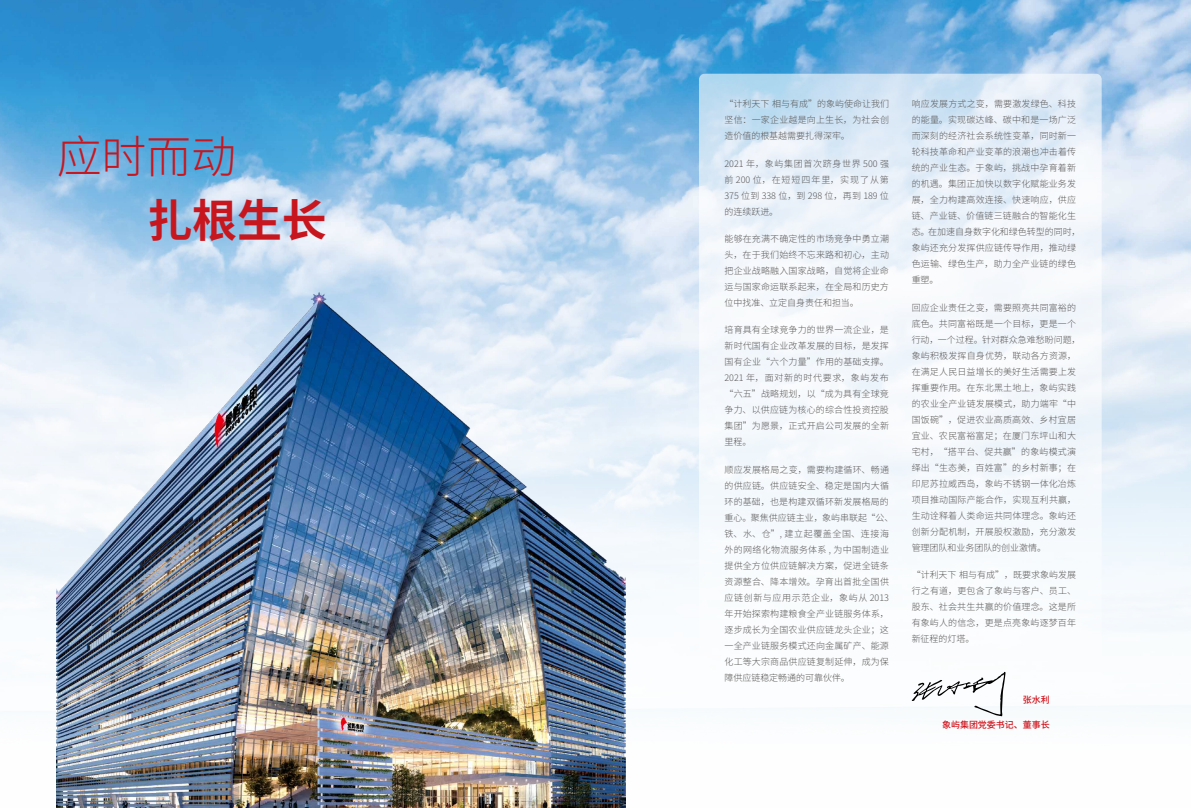
<style>
.page{position:relative;width:1191px;height:808px;background:#fff}
.page>*{position:absolute;margin:0;border:0;box-sizing:border-box;transform-origin:0 0}
.t1{font:300 45px "Source Han Sans CN";color:#c8161e}
.t2{font:700 45px "Source Han Sans CN";color:#c8161e}
.t3{font:300 9px/16px "Source Han Sans CN";letter-spacing:.015em;color:#595757;text-align:justify}
.t4{font:500 9px "Source Han Sans CN";letter-spacing:-.005em;color:#d0121b}
</style>
<div class="page">
<img style="left:0;top:0;width:1191px;height:808px">
<img style="left:57px;top:219px;width:568px;height:589px">
<svg style="left:699px;top:74px;width:402px;height:734px;fill:#f6f9fd"></svg>
<svg style="left:911px;top:672px;width:94px;height:44px"></svg>
<h1 class="t1" style="left:57px;top:131px;width:181px">应时而动</h1>
<h1 class="t2" style="left:147px;top:195px;width:181px">扎根生长</h1>
<p class="t3" style="left:724px;top:96px;width:166px">“计利天下 相与有成”的象屿使命让我们坚信：一家企业越是向上生长，为社会创造价值的根基越需要扎得深牢。</p>
<p class="t3" style="left:724px;top:155px;width:166px">2021 年，象屿集团首次跻身世界 500 强前 200 位，在短短四年里，实现了从第375 位到 338 位，到 298 位，再到 189 位的连续跃进。</p>
<p class="t3" style="left:724px;top:231px;width:166px">能够在充满不确定性的市场竞争中勇立潮头，在于我们始终不忘来路和初心，主动把企业战略融入国家战略，自觉将企业命运与国家命运联系起来，在全局和历史方位中找准、立定自身责任和担当。</p>
<p class="t3" style="left:724px;top:322px;width:166px">培育具有全球竞争力的世界一流企业，是新时代国有企业改革发展的目标，是发挥国有企业“六个力量”作用的基础支撑。2021 年，面对新的时代要求，象屿发布“六五”战略规划，以“成为具有全球竞争力、以供应链为核心的综合性投资控股集团”为愿景，正式开启公司发展的全新里程。</p>
<p class="t3" style="left:724px;top:461px;width:170px;text-align:left">顺应发展格局之变，需要构建循环、畅通的供应链。供应链安全、稳定是国内大循环的基础，也是构建双循环新发展格局的重心。聚焦供应链主业，象屿串联起“公、铁、水、仓”, 建立起覆盖全国、连接海外的网络化物流服务体系 , 为中国制造业提供全方位供应链解决方案，促进全链条资源整合、降本增效。孕育出首批全国供应链创新与应用示范企业，象屿从 2013年开始探索构建粮食全产业链服务体系，逐步成长为全国农业供应链龙头企业；这一全产业链服务模式还向金属矿产、能源化工等大宗商品供应链复制延伸，成为保障供应链稳定畅通的可靠伙伴。</p>
<p class="t3" style="left:911px;top:96px;width:170px;text-align:left">响应发展方式之变，需要激发绿色、科技的能量。实现碳达峰、碳中和是一场广泛而深刻的经济社会系统性变革，同时新一轮科技革命和产业变革的浪潮也冲击着传统的产业生态。于象屿，挑战中孕育着新的机遇。集团正加快以数字化赋能业务发展，全力构建高效连接、快速响应，供应链、产业链、价值链三链融合的智能化生态。在加速自身数字化和绿色转型的同时，象屿还充分发挥供应链传导作用，推动绿色运输、绿色生产，助力全产业链的绿色重塑。</p>
<p class="t3" style="left:911px;top:299px;width:170px;text-align:left">回应企业责任之变，需要照亮共同富裕的底色。共同富裕既是一个目标，更是一个行动，一个过程。针对群众急难愁盼问题，象屿积极发挥自身优势，联动各方资源，在满足人民日益增长的美好生活需要上发挥重要作用。在东北黑土地上，象屿实践的农业全产业链发展模式，助力端牢“中国饭碗”，促进农业高质高效、乡村宜居宜业、农民富裕富足；在厦门东坪山和大宅村，“搭平台、促共赢”的象屿模式演绎出“生态美，百姓富”的乡村新事；在印尼苏拉威西岛，象屿不锈钢一体化冶炼项目推动国际产能合作，实现互利共赢，生动诠释着人类命运共同体理念。象屿还创新分配机制，开展股权激励，充分激发管理团队和业务团队的创业激情。</p>
<p class="t3" style="left:911px;top:567px;width:166px">“计利天下 相与有成”，既要求象屿发展行之有道，更包含了象屿与客户、员工、股东、社会共生共赢的价值理念。这是所有象屿人的信念，更是点亮象屿逐梦百年新征程的灯塔。</p>
<p class="t4" style="left:1022px;top:695px;width:28px">张水利</p>
<p class="t4" style="left:942px;top:719px;width:109px">象屿集团党委书记、董事长</p>
</div>
